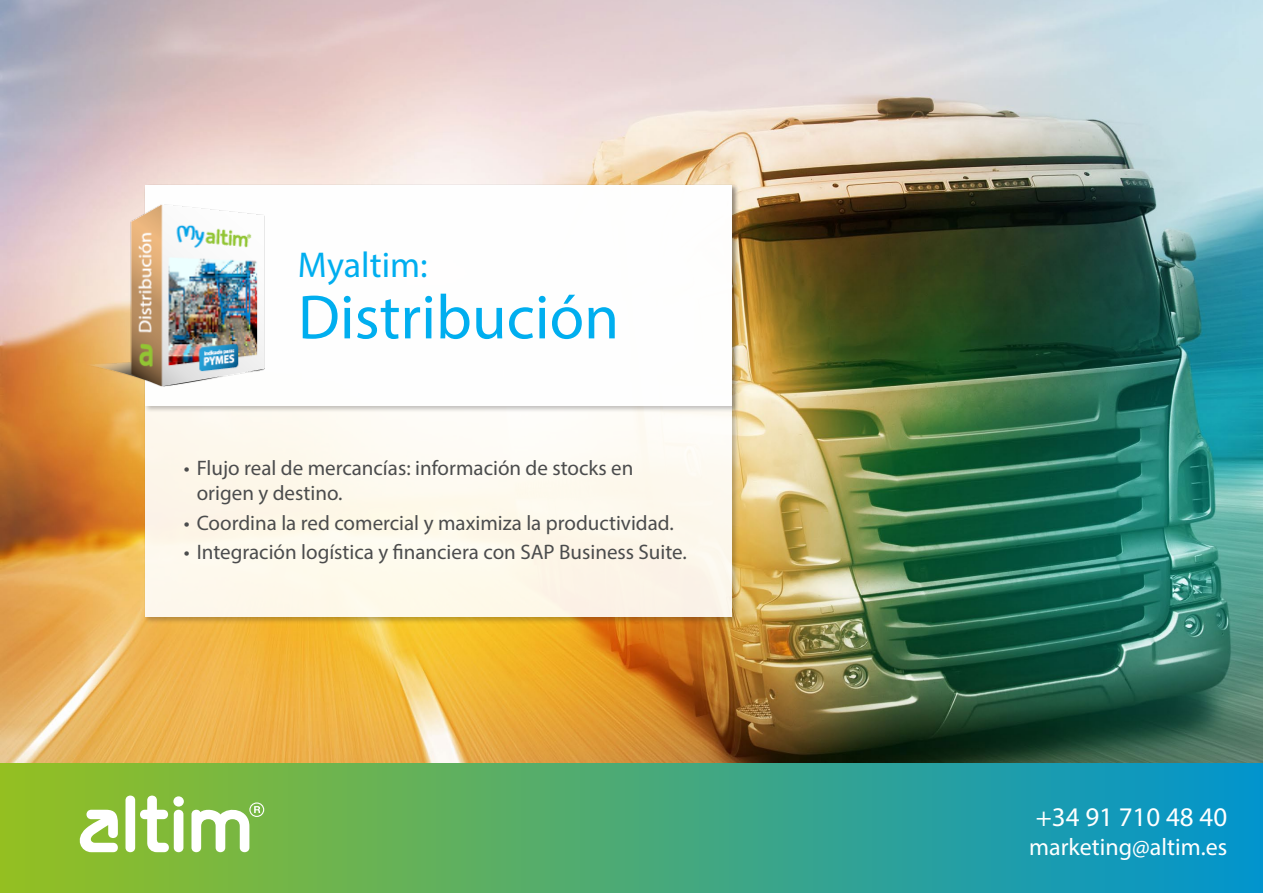
<style>
.page{position:relative;width:1263px;height:893px;background:#fff}
.page>*{position:absolute;margin:0;border:0;box-sizing:border-box;transform-origin:0 0}
.t1{font:63px "Myriad Pro";color:#00aeef}
.t2{font:36px "Myriad Pro";color:#00aeef}
.t3{font:27px "Myriad Pro";color:#fff}
.t4{font:24px "Myriad Pro";color:#fff}
.t5{font:21px/25.2px "Myriad Pro";color:#4b4c4d}
</style>
<div class="page">
<img style="left:0;top:0;width:1263px;height:763px">
<div style="left:143px;top:183px;width:596px;height:441px;background:#231f20;opacity:.31"></div>
<div style="left:145px;top:185px;width:586px;height:432px;background:#fef9ec"></div>
<div style="left:143px;top:183px;width:596px;height:230px;background:#231f20;opacity:.31"></div>
<div style="left:145px;top:185px;width:586px;height:220px;background:#fff"></div>
<img style="left:85px;top:196px;width:180px;height:197px">
<div style="left:0;top:763px;width:1263px;height:130px;background:linear-gradient(to right,#94bf21,#0194cd)"></div>
<svg style="left:74px;top:796px;width:227px;height:56px"></svg>
<p class="t2" style="left:298px;top:243px;width:131px">Myaltim:</p>
<p class="t1" style="left:298px;top:278px;width:323px">Distribución</p>
<p class="t5" style="left:197px;top:455px;width:438px;text-indent:-13px">• Flujo real de mercancías: información de stocks en origen y destino.</p>
<p class="t5" style="left:184px;top:510px;width:491px">• Coordina la red comercial y maximiza la productividad.</p>
<p class="t5" style="left:184px;top:539px;width:504px">• Integración logística y financiera con SAP Business Suite.</p>
<p class="t3" style="left:1029px;top:792px;width:193px">+34 91 710 48 40</p>
<p class="t4" style="left:1022px;top:824px;width:200px">marketing@altim.es</p>
<p class="t3" style="left:1036px;top:800px;width:193px">+34 91 710 48 40</p>
<p class="t4" style="left:1029px;top:832px;width:200px">marketing@altim.es</p>
</div>
